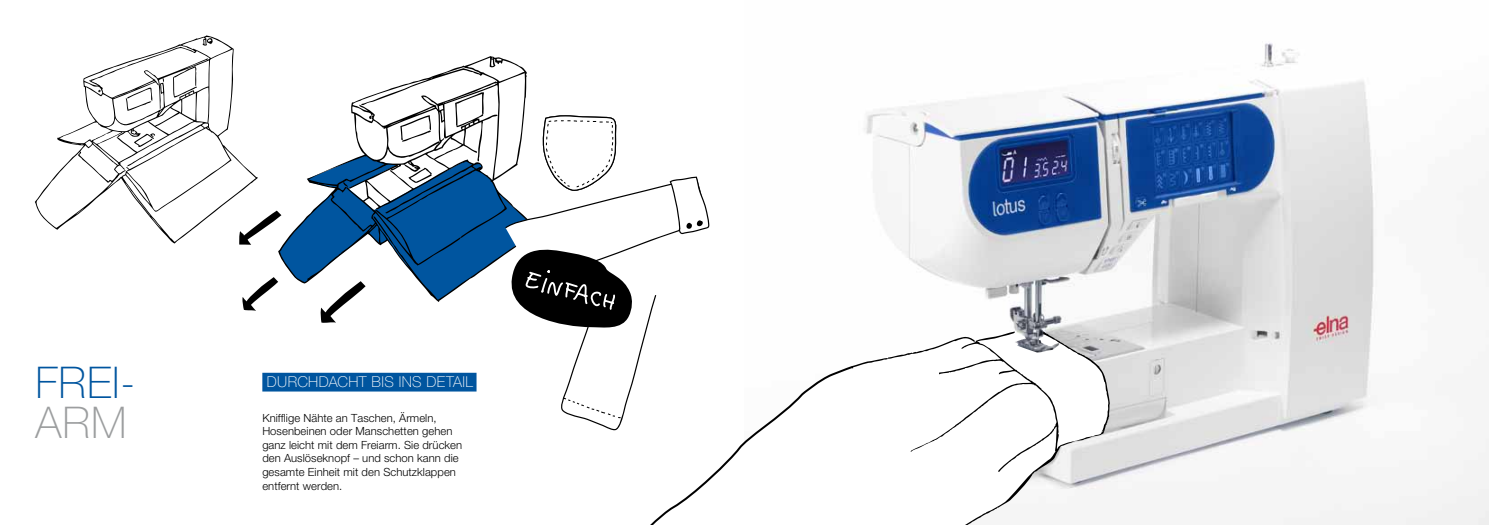
<style>
.page{position:relative;width:1489px;height:525px;background:#fff}
.page>*{position:absolute;margin:0;border:0;box-sizing:border-box;transform-origin:0 0}
.t1{font:100 43.75px "Helvetica Neue";color:#00559f}
.t2{font:100 43.75px "Helvetica Neue";color:#9c9e9f}
.t3{font:100 15px "Helvetica Neue";letter-spacing:.03em;color:#fff}
.t4{font:300 11.25px/13.5px "Helvetica Neue";letter-spacing:.005em;color:#000}
</style>
<div class="page">
<img style="left:864px;top:43px;width:624px;height:481px">
<svg style="left:35px;top:35px;width:223px;height:208px"></svg>
<svg style="left:278px;top:56px;width:249px;height:246px"></svg>
<svg style="left:320px;top:281px;width:45px;height:42px"></svg>
<svg style="left:239px;top:210px;width:42px;height:35px"></svg>
<svg style="left:242px;top:277px;width:36px;height:34px"></svg>
<svg style="left:613px;top:331px;width:496px;height:193px"></svg>
<div style="left:262px;top:372px;width:214px;height:19px;background:#00559f"></div>
<svg style="left:505px;top:115px;width:204px;height:315px"></svg>
<h1 class="t1" style="left:35px;top:357px;width:21px">FREI</h1>
<h1 class="t1" style="left:120px;top:357px;width:17px">-</h1>
<h1 class="t2" style="left:35px;top:397px;width:58px">ARM</h1>
<h2 class="t3" style="left:267px;top:373px;width:202px">DURCHDACHT BIS INS DETAIL</h2>
<p class="t4" style="left:262px;top:410px;width:201px">Knifflige Nähte an Taschen, Ärmeln, Hosenbeinen oder Manschetten gehen ganz leicht mit dem Freiarm. Sie drücken den Auslöseknopf – und schon kann die gesamte Einheit mit den Schutzklappen entfernt werden.</p>
</div>
